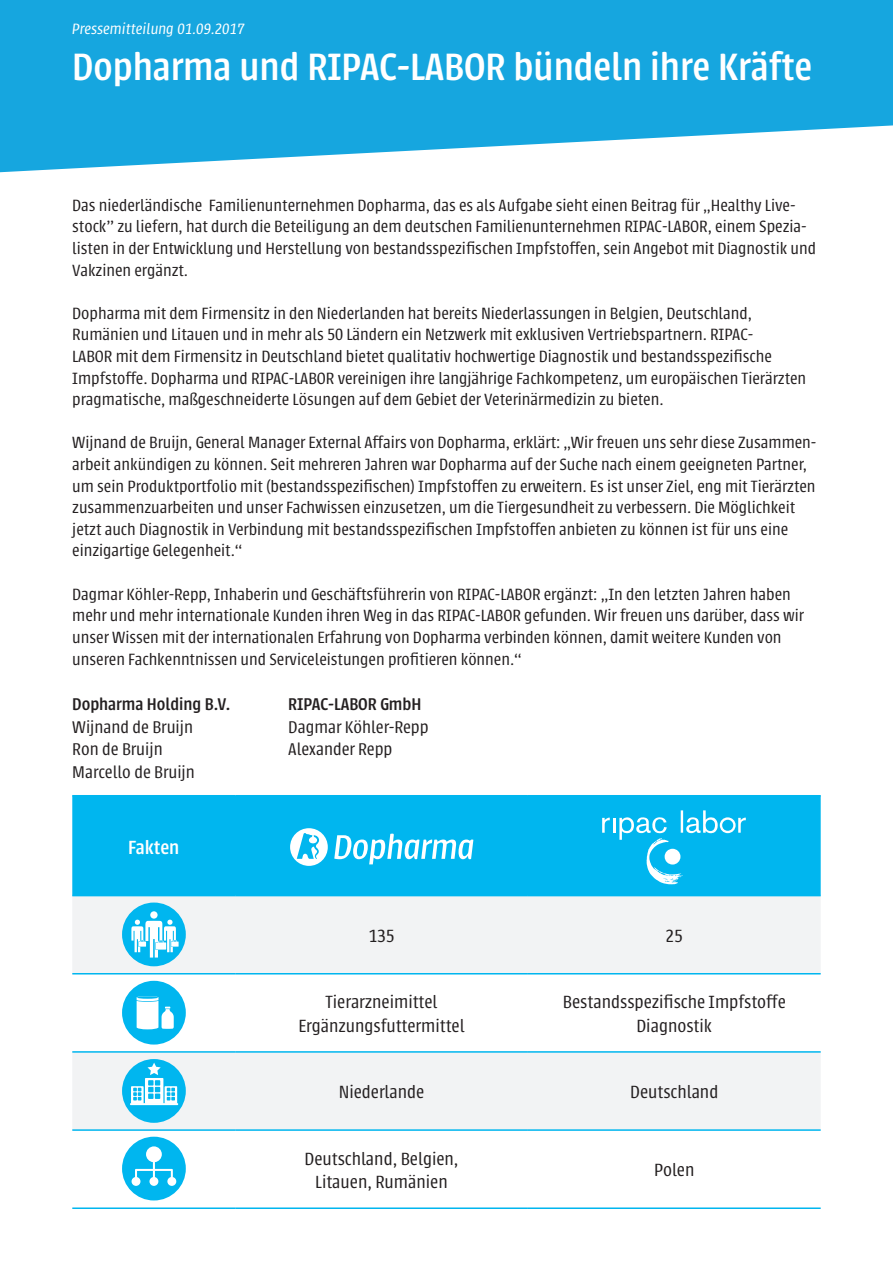
<style>
.page{position:relative;width:893px;height:1263px;background:#fff}
.page>*{position:absolute;margin:0;border:0;box-sizing:border-box;transform-origin:0 0}
.t1{font:500 42px "Urbana";color:#fff}
.t2{font:500 21px "Urbana";color:#fff}
.t3{font:300 19.5px "Urbana";color:#231f20}
.t4{font:300 18.75px "Urbana";color:#231f20}
.t5{font:500 18.75px "Urbana";color:#231f20}
.t6{font:300 18px/21.6px "Urbana";color:#231f20}
.t7{font:italic 300 16.5px "Urbana";color:#fff}
</style>
<div class="page">
<svg style="left:0;top:0;width:893px;height:172px;background:#34b1e3"></svg>
<div style="left:72px;top:796px;width:749px;height:99px;background:#00b6ef"></div>
<svg style="left:72px;top:896px;width:749px;height:233px;fill:#f2f3f4"></svg>
<hr style="left:72px;top:795px;width:163px;height:1px;background:#00b6ef">
<hr style="left:235px;top:795px;width:293px;height:1px;background:#00b6ef">
<hr style="left:528px;top:795px;width:293px;height:1px;background:#00b6ef">
<hr style="left:72px;top:895px;width:163px;height:1px;background:#00b6ef">
<hr style="left:235px;top:895px;width:293px;height:1px;background:#00b6ef">
<hr style="left:528px;top:895px;width:293px;height:1px;background:#00b6ef">
<hr style="left:72px;top:973px;width:163px;height:1px;background:#00b6ef">
<hr style="left:235px;top:973px;width:293px;height:1px;background:#00b6ef">
<hr style="left:528px;top:973px;width:293px;height:1px;background:#00b6ef">
<hr style="left:72px;top:1051px;width:163px;height:2px;background:#00b6ef">
<hr style="left:235px;top:1051px;width:293px;height:2px;background:#00b6ef">
<hr style="left:528px;top:1051px;width:293px;height:2px;background:#00b6ef">
<hr style="left:72px;top:1207px;width:163px;height:2px;background:#00b6ef">
<hr style="left:235px;top:1207px;width:293px;height:2px;background:#00b6ef">
<hr style="left:528px;top:1207px;width:293px;height:2px;background:#00b6ef">
<hr style="left:72px;top:1129px;width:163px;height:2px;background:#00b6ef">
<hr style="left:235px;top:1129px;width:293px;height:2px;background:#00b6ef">
<hr style="left:528px;top:1129px;width:293px;height:2px;background:#00b6ef">
<div style="left:122px;top:981px;width:64px;height:63px;background:#00b6ef;border-radius:50%"></div>
<svg style="left:137px;top:996px;width:37px;height:33px"></svg>
<div style="left:122px;top:902px;width:64px;height:64px;background:#00b6ef;border-radius:50%"></div>
<div style="left:150px;top:911px;width:8px;height:8px;background:#fff;border-radius:50%"></div>
<svg style="left:131px;top:920px;width:48px;height:37px"></svg>
<div style="left:122px;top:1059px;width:64px;height:64px;background:#00b6ef;border-radius:50%"></div>
<div style="left:145px;top:1078px;width:18px;height:26px;background:#fff"></div>
<svg style="left:165px;top:1086px;width:12px;height:18px"></svg>
<svg style="left:167px;top:1088px;width:8px;height:12px"></svg>
<svg style="left:131px;top:1086px;width:13px;height:18px"></svg>
<svg style="left:133px;top:1088px;width:8px;height:12px"></svg>
<hr style="left:130px;top:1103px;width:48px;height:2px;background:#fff">
<svg style="left:148px;top:1062px;width:13px;height:37px"></svg>
<svg style="left:334px;top:834px;width:139px;height:30px"></svg>
<svg style="left:290px;top:828px;width:38px;height:38px"></svg>
<div style="left:122px;top:1137px;width:64px;height:63px;background:#00b6ef;border-radius:50%"></div>
<svg style="left:132px;top:1146px;width:44px;height:40px"></svg>
<svg style="left:602px;top:810px;width:144px;height:74px;background:#22bff1"></svg>
<p class="t7" style="left:72px;top:20px;width:174px">Pressemitteilung 01.09.2017</p>
<p class="t1" style="left:72px;top:45px;width:741px">Dopharma und RIPAC-LABOR bündeln ihre Kräfte</p>
<p class="t6" style="left:72px;top:194px;width:745px">Das niederländische Familienunternehmen Dopharma, das es als Aufgabe sieht einen Beitrag für „Healthy Live&shy;stock” zu liefern, hat durch die Beteiligung an dem deutschen Familienunternehmen RIPAC-LABOR, einem Spezia&shy;listen in der Entwicklung und Herstellung von bestandsspezifischen Impfstoffen, sein Angebot mit Diagnostik und Vakzinen ergänzt.</p>
<p class="t6" style="left:72px;top:302px;width:735px">Dopharma mit dem Firmensitz in den Niederlanden hat bereits Niederlassungen in Belgien, Deutschland, Rumänien und Litauen und in mehr als 50 Ländern ein Netzwerk mit exklusiven Vertriebspartnern. RIPAC-<br>LABOR mit dem Firmensitz in Deutschland bietet qualitativ hochwertige Diagnostik und bestandsspezifische Impfstoffe. Dopharma und RIPAC-LABOR vereinigen ihre langjährige Fachkompetenz, um europäischen Tierärzten pragmatische, maßgeschneiderte Lösungen auf dem Gebiet der Veterinärmedizin zu bieten.</p>
<p class="t6" style="left:72px;top:432px;width:746px">Wijnand de Bruijn, General Manager External Affairs von Dopharma, erklärt: „Wir freuen uns sehr diese Zusammen&shy;arbeit ankündigen zu können. Seit mehreren Jahren war Dopharma auf der Suche nach einem geeigneten Partner, um sein Produktportfolio mit (bestandsspezifischen) Impfstoffen zu erweitern. Es ist unser Ziel, eng mit Tierärzten zusammenzuarbeiten und unser Fachwissen einzusetzen, um die Tiergesundheit zu verbessern. Die Möglichkeit jetzt auch Diagnostik in Verbindung mit bestandsspezifischen Impfstoffen anbieten zu können ist für uns eine einzigartige Gelegenheit.“</p>
<p class="t6" style="left:72px;top:583px;width:733px">Dagmar Köhler-Repp, Inhaberin und Geschäftsführerin von RIPAC-LABOR ergänzt: „In den letzten Jahren haben mehr und mehr internationale Kunden ihren Weg in das RIPAC-LABOR gefunden. Wir freuen uns darüber, dass wir unser Wissen mit der internationalen Erfahrung von Dopharma verbinden können, damit weitere Kunden von unseren Fachkenntnissen und Serviceleistungen profitieren können.“</p>
<p class="t5" style="left:72px;top:694px;width:159px">Dopharma Holding B.V.</p>
<p class="t5" style="left:288px;top:694px;width:135px">RIPAC-LABOR GmbH</p>
<p class="t4" style="left:72px;top:717px;width:122px">Wijnand de Bruijn</p>
<p class="t4" style="left:288px;top:717px;width:142px">Dagmar Köhler-Repp</p>
<p class="t4" style="left:72px;top:740px;width:92px">Ron de Bruijn</p>
<p class="t4" style="left:288px;top:740px;width:106px">Alexander Repp</p>
<p class="t4" style="left:72px;top:762px;width:124px">Marcello de Bruijn</p>
<p class="t2" style="left:128px;top:836px;width:53px">Fakten</p>
<p class="t3" style="left:368px;top:926px;width:28px">135</p>
<p class="t3" style="left:666px;top:926px;width:19px">25</p>
<p class="t3" style="left:325px;top:992px;width:114px">Tierarzneimittel</p>
<p class="t3" style="left:298px;top:1015px;width:168px">Ergänzungsfuttermittel</p>
<p class="t3" style="left:563px;top:992px;width:224px">Bestandsspezifische Impfstoffe</p>
<p class="t3" style="left:636px;top:1015px;width:77px">Diagnostik</p>
<p class="t3" style="left:339px;top:1082px;width:87px">Niederlande</p>
<p class="t3" style="left:630px;top:1082px;width:90px">Deutschland</p>
<p class="t3" style="left:305px;top:1148px;width:155px">Deutschland, Belgien,</p>
<p class="t3" style="left:315px;top:1172px;width:134px">Litauen, Rumänien</p>
<p class="t3" style="left:654px;top:1160px;width:42px">Polen</p>
</div>
